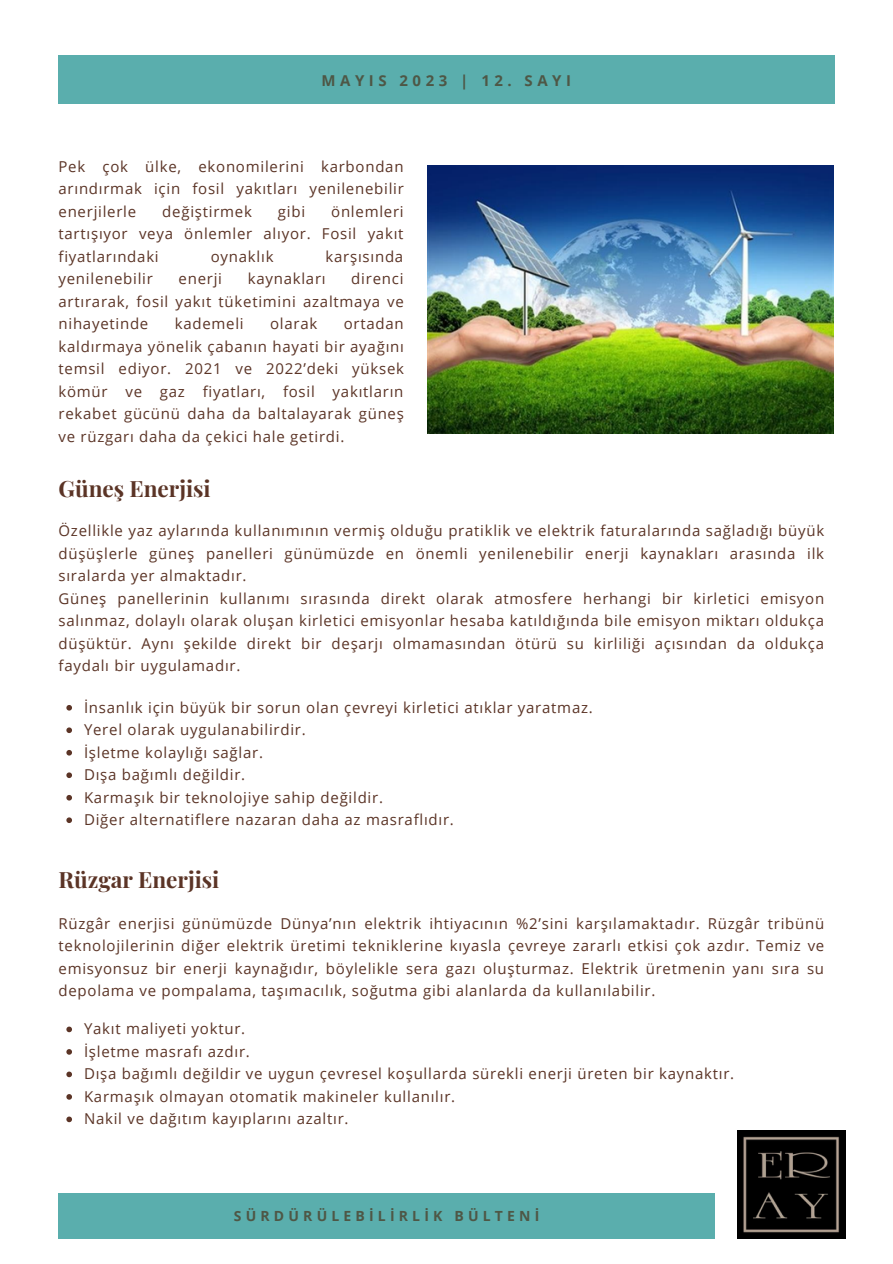
<style>
.page{position:relative;width:893px;height:1264px;background:#fff}
.page>*{position:absolute;margin:0;border:0;box-sizing:border-box;transform-origin:0 0}
.t1{font:700 22.5px "Playfair Display";color:#5b3426}
.t2{font:15px/22.5px "Open Sans";letter-spacing:.05em;color:#5b3426;text-align:justify}
.t3{font:700 15px "Open Sans";letter-spacing:.3em;color:#4e5746}
.t4{font:700 13.95px "Open Sans";letter-spacing:.3em;color:#4e5746}
</style>
<div class="page">
<div style="left:58px;top:56px;width:776px;height:48px;background:#5aaead"></div>
<div style="left:58px;top:1193px;width:657px;height:45px;background:#5aaead"></div>
<img style="left:737px;top:1130px;width:108px;height:108px">
<img style="left:427px;top:165px;width:406px;height:268px">
<svg style="left:66px;top:705px;width:6px;height:5px"></svg>
<svg style="left:66px;top:727px;width:6px;height:6px"></svg>
<svg style="left:66px;top:750px;width:6px;height:5px"></svg>
<svg style="left:66px;top:772px;width:6px;height:6px"></svg>
<svg style="left:66px;top:795px;width:6px;height:5px"></svg>
<svg style="left:66px;top:817px;width:6px;height:6px"></svg>
<svg style="left:66px;top:1026px;width:6px;height:6px"></svg>
<svg style="left:66px;top:1049px;width:6px;height:5px"></svg>
<svg style="left:66px;top:1071px;width:6px;height:6px"></svg>
<svg style="left:66px;top:1094px;width:6px;height:5px"></svg>
<svg style="left:66px;top:1116px;width:6px;height:6px"></svg>
<p class="t3" style="left:321px;top:70px;width:251px">MAYIS 2023 | 12. SAYI</p>
<p class="t2" style="left:58px;top:155px;width:347px">Pek çok ülke, ekonomilerini karbondan arındırmak için fosil yakıtları yenilenebilir enerjilerle</p>
<p class="t2" style="left:58px;top:200px;width:346px;text-indent:273px">önlemleri tartışıyor veya önlemler alıyor. Fosil yakıt fiyatlarındaki</p>
<p class="t2" style="left:162px;top:200px;width:91px">değiştirmek</p>
<p class="t2" style="left:278px;top:200px;width:29px">gibi</p>
<p class="t2" style="left:211px;top:245px;width:64px">oynaklık</p>
<p class="t2" style="left:325px;top:245px;width:79px">karşısında</p>
<p class="t2" style="left:58px;top:267px;width:96px">yenilenebilir</p>
<p class="t2" style="left:179px;top:267px;width:45px">enerji</p>
<p class="t2" style="left:248px;top:267px;width:79px">kaynakları</p>
<p class="t2" style="left:58px;top:267px;width:347px;text-indent:293px">direnci artırarak, fosil yakıt tüketimini azaltmaya ve nihayetinde</p>
<p class="t2" style="left:58px;top:312px;width:347px;text-indent:285px">ortadan kaldırmaya yönelik çabanın hayati bir ayağını temsil ediyor. 2021 ve 2022’deki yüksek kömür ve gaz fiyatları, fosil yakıtların rekabet gücünü daha da baltalayarak güneş ve rüzgarı daha da çekici hale getirdi.</p>
<p class="t2" style="left:175px;top:312px;width:70px">kademeli</p>
<p class="t2" style="left:270px;top:312px;width:49px">olarak</p>
<p class="t1" style="left:58px;top:473px;width:153px">Güneş Enerjisi</p>
<p class="t2" style="left:58px;top:519px;width:767px">Özellikle yaz aylarında kullanımının vermiş olduğu pratiklik ve elektrik faturalarında sağladığı büyük düşüşlerle güneş panelleri günümüzde en önemli yenilenebilir enerji kaynakları arasında ilk sıralarda yer almaktadır.</p>
<p class="t2" style="left:58px;top:586px;width:767px">Güneş panellerinin kullanımı sırasında direkt olarak atmosfere herhangi bir kirletici emisyon salınmaz, dolaylı olarak oluşan kirletici emisyonlar hesaba katıldığında bile emisyon miktarı oldukça düşüktür. Aynı şekilde direkt bir deşarjı olmamasından ötürü su kirliliği açısından da oldukça faydalı bir uygulamadır.</p>
<p class="t2" style="left:84px;top:695px;width:510px">İnsanlık için büyük bir sorun olan çevreyi kirletici atıklar yaratmaz.</p>
<p class="t2" style="left:84px;top:718px;width:223px">Yerel olarak uygulanabilirdir.</p>
<p class="t2" style="left:84px;top:740px;width:180px">İşletme kolaylığı sağlar.</p>
<p class="t2" style="left:84px;top:763px;width:163px">Dışa bağımlı değildir.</p>
<p class="t2" style="left:84px;top:785px;width:300px">Karmaşık bir teknolojiye sahip değildir.</p>
<p class="t2" style="left:84px;top:808px;width:371px">Diğer alternatiflere nazaran daha az masraflıdır.</p>
<p class="t1" style="left:58px;top:863px;width:161px">Rüzgar Enerjisi</p>
<p class="t2" style="left:58px;top:911px;width:767px">Rüzgâr enerjisi günümüzde Dünya’nın elektrik ihtiyacının %2’sini karşılamaktadır. Rüzgâr tribünü teknolojilerinin diğer elektrik üretimi tekniklerine kıyasla çevreye zararlı etkisi çok azdır. Temiz ve emisyonsuz bir enerji kaynağıdır, böylelikle sera gazı oluşturmaz. Elektrik üretmenin yanı sıra su depolama ve pompalama, taşımacılık, soğutma gibi alanlarda da kullanılabilir.</p>
<p class="t2" style="left:84px;top:1017px;width:163px">Yakıt maliyeti yoktur.</p>
<p class="t2" style="left:84px;top:1039px;width:167px">İşletme masrafı azdır.</p>
<p class="t2" style="left:84px;top:1062px;width:651px">Dışa bağımlı değildir ve uygun çevresel koşullarda sürekli enerji üreten bir kaynaktır.</p>
<p class="t2" style="left:84px;top:1084px;width:372px">Karmaşık olmayan otomatik makineler kullanılır.</p>
<p class="t2" style="left:84px;top:1107px;width:266px">Nakil ve dağıtım kayıplarını azaltır.</p>
<p class="t4" style="left:234px;top:1206px;width:307px">SÜRDÜRÜLEBİLİRLİK BÜLTENİ</p>
</div>
